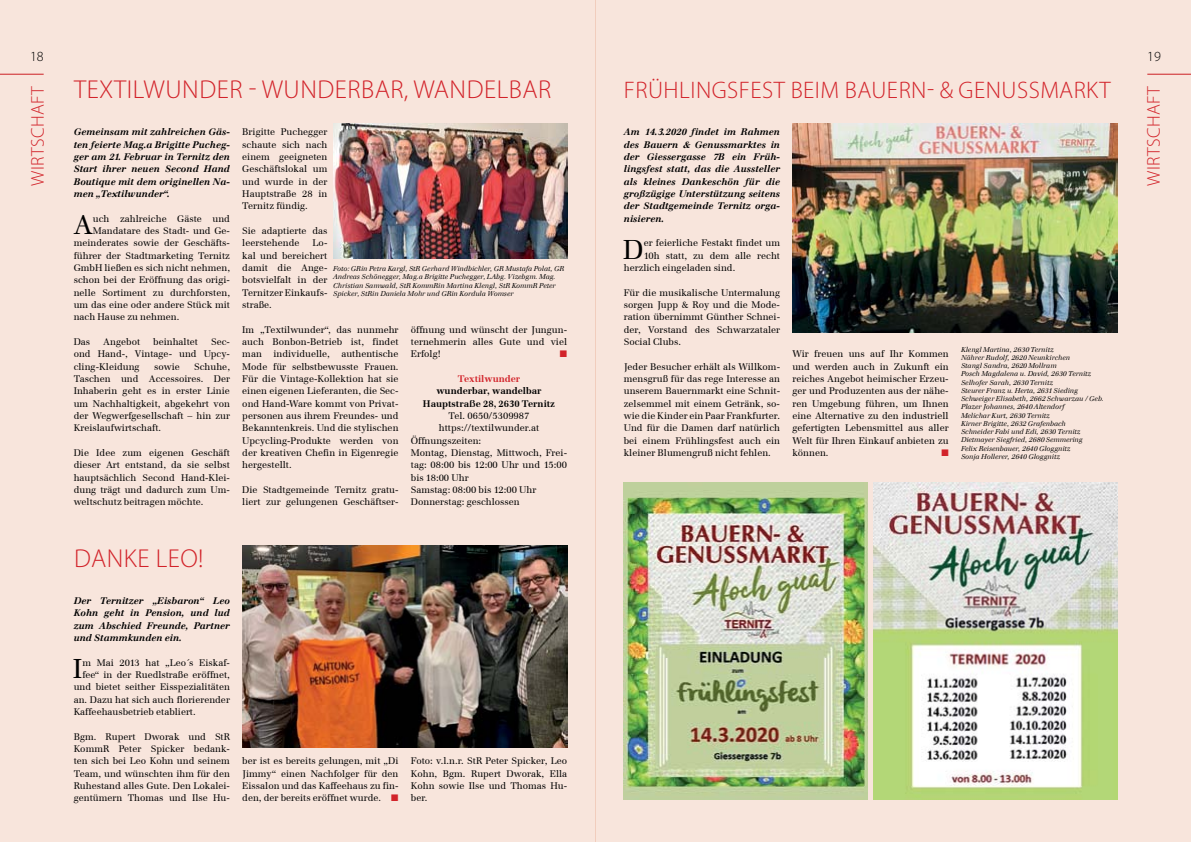
<style>
.page{position:relative;width:1191px;height:842px;background:#fff}
.page>*{position:absolute;margin:0;border:0;box-sizing:border-box;transform-origin:0 0}
.t1{font:27px "Emona";color:#000}
.t2{font:300 26px "Myriad Pro";letter-spacing:.02em;color:#d2232a}
.t3{font:300 24px "Myriad Pro";letter-spacing:.02em;color:#d2232a}
.t4{font:300 18.5px "Myriad Pro";letter-spacing:.02em;color:#d2232a}
.t5{font:300 14px "Myriad Pro";color:#000}
.t6{font:9.5px/12.3px "Emona";color:#000;text-align:justify}
.t7{font:italic 700 9.5px/12.3px "Emona";color:#000;text-align:justify}
.t8{font:700 9.5px/12.3px "Emona";color:#000;text-align:center}
.t9{font:700 9.5px "Emona";color:#d2232a}
.t10{font:9.5px "Zapf Dingbats";color:#d2232a}
.t11{font:italic 7px/8.3px "Emona";color:#000}
.s1{color:#d2232a}
</style>
<div class="page">
<div style="left:595px;top:0;width:596px;height:842px;background:#f8e5dc"></div>
<div style="left:0;top:0;width:595px;height:842px;background:#f8e5dc"></div>
<img style="left:333px;top:123px;width:234px;height:136px">
<img style="left:242px;top:546px;width:325px;height:201px">
<img style="left:792px;top:124px;width:325px;height:208px">
<img style="left:624px;top:482px;width:243px;height:317px">
<img style="left:873px;top:482px;width:244px;height:317px">
<h3 class="t5" style="left:30px;top:49px;width:15px">18</h3>
<h3 class="t5" style="left:1147px;top:49px;width:15px">19</h3>
<h3 class="t4" style="left:1143px;top:186px;width:101px;rotate:-90deg">WIRTSCHAFT</h3>
<h3 class="t3" style="left:624px;top:77px;width:488px">FRÜHLINGSFEST BEIM BAUERN- &amp; GENUSSMARKT</h3>
<p class="t7" style="left:624px;top:126px;width:158px">Am 14.3.2020 findet im Rahmen des Bauern &amp; Genussmarktes in der Giessergasse 7B ein Früh&shy;lingsfest statt, das die Aussteller als kleines Dankeschön für die großzügige Unterstützung seitens der Stadtgemeinde Ternitz orga&shy;nisieren.</p>
<h1 class="t1" style="left:623px;top:233px;width:22px">D</h1>
<p class="t6" style="left:644px;top:237px;width:138px">er feierliche Festakt findet um</p>
<h3 class="t4" style="left:27px;top:186px;width:101px;rotate:-90deg">WIRTSCHAFT</h3>
<h2 class="t2" style="left:74px;top:75px;width:473px">TEXTILWUNDER - WUNDERBAR, WANDELBAR</h2>
<p class="t7" style="left:74px;top:126px;width:158px">Gemeinsam mit zahlreichen Gäs&shy;ten feierte Mag.a Brigitte Pucheg&shy;ger am 21. Februar in Ternitz den Start ihrer neuen Second Hand Boutique mit dem originellen Na&shy;men „Textilwunder“.</p>
<h1 class="t1" style="left:73px;top:208px;width:21px">A</h1>
<p class="t6" style="left:93px;top:212px;width:138px">uch zahlreiche Gäste und</p>
<p class="t6" style="left:242px;top:126px;width:87px">Brigitte Puchegger schaute sich nach einem geeigneten Geschäftslokal um und wurde in der Hauptstraße 28 in Ternitz fündig.</p>
<p class="t6" style="left:242px;top:224px;width:87px">Sie adaptierte das leerstehende</p>
<p class="t6" style="left:93px;top:224px;width:138px">Mandatare des Stadt- und Ge-</p>
<p class="t6" style="left:74px;top:237px;width:158px">meinderates sowie der Geschäfts-</p>
<p class="t6" style="left:74px;top:249px;width:158px">führer der Stadtmarketing Ternitz</p>
<p class="t6" style="left:74px;top:261px;width:158px">GmbH ließen es sich nicht nehmen,</p>
<p class="t6" style="left:74px;top:274px;width:158px">schon bei der Eröffnung das origi-</p>
<p class="t6" style="left:74px;top:286px;width:158px">nelle Sortiment zu durchforsten,</p>
<p class="t6" style="left:74px;top:298px;width:158px">um das eine oder andere Stück mit</p>
<p class="t6" style="left:74px;top:311px;width:107px">nach Hause zu nehmen.</p>
<p class="t6" style="left:74px;top:335px;width:18px">Das</p>
<p class="t6" style="left:103px;top:335px;width:38px">Angebot</p>
<p class="t6" style="left:153px;top:335px;width:46px">beinhaltet</p>
<p class="t6" style="left:242px;top:237px;width:87px;text-indent:70px">Lo&shy;kal und bereichert damit die Ange&shy;botsvielfalt in der Ternitzer Einkaufs&shy;straße.</p>
<p class="t6" style="left:242px;top:323px;width:158px">Im „Textilwunder“, das nunmehr auch Bonbon-Betrieb ist, findet man individuelle, authentische Mode für selbstbewusste Frauen.<br>Für die Vintage-Kollektion hat sie einen eigenen Lieferanten, die Sec&shy;ond Hand-Ware kommt von Privat&shy;personen aus ihrem Freundes- und Bekanntenkreis. Und die stylischen Upcycling-Produkte werden von der kreativen Chefin in Eigenregie hergestellt.</p>
<p class="t6" style="left:242px;top:483px;width:158px">Die Stadtgemeinde Ternitz gratu&shy;liert zur gelungenen Geschäftser-</p>
<p class="t6" style="left:644px;top:249px;width:138px">10h statt, zu dem alle recht</p>
<p class="t6" style="left:624px;top:261px;width:113px">herzlich eingeladen sind.</p>
<p class="t6" style="left:624px;top:286px;width:158px">Für die musikalische Untermalung sorgen Jupp &amp; Roy und die Mode&shy;ration übernimmt Günther Schnei&shy;der, Vorstand des Schwarzataler Social Clubs.</p>
<p class="t6" style="left:624px;top:360px;width:158px">Jeder Besucher erhält als Willkom&shy;mensgruß für das rege Interesse an unserem Bauernmarkt eine Schnit&shy;zelsemmel mit einem Getränk, so&shy;wie die Kinder ein Paar Frankfurter.<br>Und für die Damen darf natürlich bei einem Frühlingsfest auch ein kleiner Blumengruß nicht fehlen.</p>
<p class="t11" style="left:333px;top:264px;width:232px">Foto: GRin Petra Kargl, StR Gerhard Windbichler, GR Mustafa Polat, GR Andreas Schönegger, Mag.a Brigitte Puchegger, LAbg. Vizebgm. Mag.<br>Christian Samwald, StR KommRin Martina Klengl, StR KommR Peter Spicker, StRin Daniela Mohr und GRin Kordula Womser</p>
<p class="t6" style="left:411px;top:323px;width:158px">öffnung und wünscht der Jungun&shy;ternehmerin alles Gute und viel Erfolg!</p>
<p class="t6" style="left:74px;top:335px;width:158px;text-indent:137px">Sec&shy;ond Hand-, Vintage- und Upcy&shy;cling-Kleidung</p>
<p class="t11" style="left:961px;top:345px;width:144px">Klengl Martina, 2630 Ternitz<br>Nährer Rudolf, 2620 Neunkirchen<br>Stangl Sandra, 2620 Mollram<br>Posch Magdalena u. David, 2630 Ternitz Selhofer Sarah, 2630 Ternitz<br>Steurer Franz u. Herta, 2631 Sieding Schweiger Elisabeth, 2662 Schwarzau / Geb.<br>Plazer Johannes, 2640 Altendorf<br>Melichar Kurt, 2630 Ternitz<br>Kirner Brigitte, 2632 Grafenbach<br>Schneider Fabi und Edi, 2630 Ternitz Dietmayer Siegfried, 2680 Semmering<br>Felix Reisenbauer, 2640 Gloggnitz<br>Sonja Hollerer, 2640 Gloggnitz</p>
<p class="t6" style="left:792px;top:348px;width:158px">Wir freuen uns auf Ihr Kommen und werden auch in Zukunft ein reiches Angebot heimischer Erzeu&shy;ger und Produzenten aus der nähe&shy;ren Umgebung führen, um Ihnen eine Alternative zu den industriell gefertigten Lebensmittel aus aller Welt für Ihren Einkauf anbieten zu können.</p>
<p class="t10" style="left:560px;top:350px;width:9px">■</p>
<p class="t6" style="left:74px;top:360px;width:158px;text-indent:120px">Schuhe, Taschen und Accessoires. Der Inhaberin geht es in erster Linie um Nachhaltigkeit, abgekehrt von der Wegwerfgesellschaft – hin zur Kreislaufwirtschaft.</p>
<p class="t6" style="left:74px;top:446px;width:158px">Die Idee zum eigenen Geschäft dieser Art entstand, da sie selbst hauptsächlich Second Hand-Klei&shy;dung trägt und dadurch zum Um&shy;weltschutz beitragen möchte.</p>
<p class="t6" style="left:154px;top:360px;width:27px">sowie</p>
<p class="t9" style="left:458px;top:373px;width:64px">Textilwunder</p>
<p class="t8" style="left:423px;top:385px;width:134px">wunderbar, wandelbar<br>Hauptstraße 28, 2630 Ternitz</p>
<p class="t6" style="left:448px;top:409px;width:82px">Tel. 0650/5309987</p>
<p class="t6" style="left:439px;top:422px;width:102px">https://textilwunder.at</p>
<p class="t6" style="left:411px;top:434px;width:72px">Öffnungszeiten:</p>
<p class="t6" style="left:411px;top:446px;width:158px">Montag, Dienstag, Mittwoch, Frei-</p>
<p class="t6" style="left:411px;top:459px;width:158px">tag: 08:00 bis 12:00 Uhr und 15:00</p>
<p class="t6" style="left:411px;top:471px;width:59px">bis 18:00 Uhr</p>
<p class="t6" style="left:411px;top:483px;width:127px">Samstag: 08:00 bis 12:00 Uhr</p>
<p class="t6" style="left:411px;top:496px;width:110px">Donnerstag: geschlossen</p>
<p class="t10" style="left:941px;top:448px;width:9px">■</p>
<h2 class="t2" style="left:74px;top:544px;width:131px">DANKE LEO!</h2>
<p class="t7" style="left:74px;top:594px;width:158px">Der Ternitzer „Eisbaron“ Leo Kohn geht in Pension, und lud zum Abschied Freunde, Partner und Stammkunden ein.</p>
<h1 class="t1" style="left:73px;top:652px;width:11px">I</h1>
<p class="t6" style="left:82px;top:656px;width:149px">m Mai 2013 hat „Leo´s Eiskaf-</p>
<p class="t6" style="left:82px;top:668px;width:149px">fee“ in der Ruedlstraße eröffnet,</p>
<p class="t6" style="left:74px;top:681px;width:158px">und bietet seither Eisspezialitäten</p>
<p class="t6" style="left:74px;top:693px;width:158px">an. Dazu hat sich auch florierender</p>
<p class="t6" style="left:74px;top:705px;width:124px">Kaffeehausbetrieb etabliert.</p>
<p class="t6" style="left:74px;top:730px;width:158px">Bgm. Rupert Dworak und StR KommR Peter Spicker bedank&shy;ten sich bei Leo Kohn und seinem Team, und wünschten ihm für den Ruhestand alles Gute. Den Lokalei&shy;gentümern Thomas und Ilse Hu-</p>
<p class="t6" style="left:242px;top:755px;width:158px">ber ist es bereits gelungen, mit „Di Jimmy“ einen Nachfolger für den Eissalon und das Kaffeehaus zu fin&shy;den, der bereits eröffnet wurde. <span class="s1">■</span></p>
<p class="t6" style="left:411px;top:755px;width:158px">Foto: v.l.n.r. StR Peter Spicker, Leo Kohn, Bgm. Rupert Dworak, Ella Kohn sowie Ilse und Thomas Hu&shy;ber.</p>
</div>
